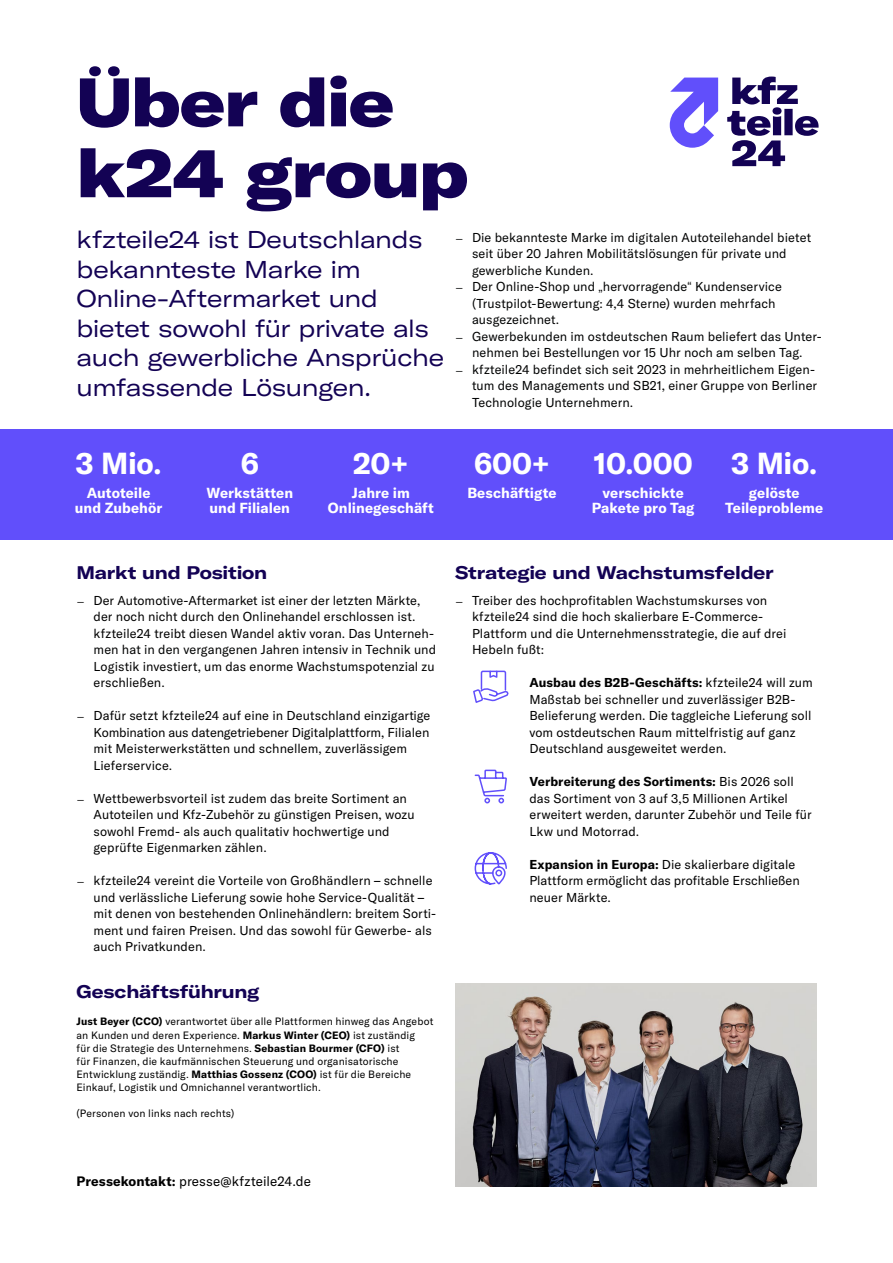
<style>
.page{position:relative;width:893px;height:1263px;background:#fff}
.page>*{position:absolute;margin:0;border:0;box-sizing:border-box;transform-origin:0 0}
.t1{font:67.5px/70.8px "GT America Ext Bl";letter-spacing:-.015em;color:#130254}
.t2{font:700 30px "GT America";letter-spacing:-.01em;color:#fff}
.t3{font:expanded 24px/29.5px "GT America";letter-spacing:-.02em;color:#130254}
.t4{font:700 expanded 18px "GT America";letter-spacing:-.01em;color:#130254}
.t5{font:700 14.4px/15px "GT America";letter-spacing:.005em;color:#fff;text-align:center}
.t6{font:13.5px "GT America";letter-spacing:.005em;color:#000}
.t7{font:12.75px/16.5px "GT America";letter-spacing:.005em;color:#000}
.t8{font:12.75px/16.5px "GT America";letter-spacing:.005em;color:#010202}
.t9{font:10.5px/13.2px "GT America";letter-spacing:.015em;color:#000}
.s1{font-family:"Glacial Indifference"}
.s2{font-family:"Arial"}
.s3{font-weight:700}
.s4{color:#010202}
</style>
<div class="page">
<svg style="left:670px;top:78px;width:48px;height:70px"></svg>
<svg style="left:727px;top:77px;width:92px;height:89px"></svg>
<svg style="left:473px;top:670px;width:36px;height:33px"></svg>
<svg style="left:474px;top:769px;width:33px;height:35px"></svg>
<svg style="left:474px;top:852px;width:33px;height:33px"></svg>
<div style="left:0;top:429px;width:893px;height:111px;background:#614ffb"></div>
<img style="left:455px;top:983px;width:361px;height:204px">
<h1 class="t1" style="left:77px;top:66px;width:393px">Über die k24 group</h1>
<h3 class="t3" style="left:77px;top:225px;width:369px">kfzteile24 ist Deutschlands bekannteste Marke im<br>Online-Aftermarket und bietet sowohl für private als auch gewerbliche Ansprüche umfassende Lösungen.</h3>
<p class="t8" style="left:472px;top:229px;width:341px;text-indent:-17px"><span class="s1">–</span> Die bekannteste Marke im digitalen Autoteilehandel bietet seit über 20 Jahren Mobilitätslösungen für private und gewerbliche Kunden.</p>
<p class="t8" style="left:472px;top:278px;width:311px;text-indent:-17px"><span class="s1">–</span> Der Online-Shop und <span class="s2">„</span>hervorragende<span class="s2">“</span> Kundenservice (Trustpilot-Bewertung: 4,4 Sterne) wurden mehrfach ausgezeichnet.</p>
<p class="t8" style="left:455px;top:328px;width:368px;text-align:center"><span class="s1">–</span> Gewerbekunden im ostdeutschen Raum beliefert das Unter&shy;nehmen bei Bestellungen vor 15 Uhr noch am selben Tag.</p>
<p class="t8" style="left:472px;top:361px;width:347px;text-indent:-17px"><span class="s1">–</span> kfzteile24 befindet sich seit 2023 in mehrheitlichem Eigen&shy;tum des Managements und SB21, einer Gruppe von Berliner<br>Technologie Unternehmern.</p>
<h2 class="t2" style="left:76px;top:445px;width:88px">3 Mio.</h2>
<p class="t5" style="left:75px;top:485px;width:89px">Autoteile und Zubehör</p>
<h2 class="t2" style="left:241px;top:445px;width:20px">6</h2>
<p class="t5" style="left:206px;top:485px;width:88px;text-align:left">Werkstätten und Filialen</p>
<h2 class="t2" style="left:353px;top:445px;width:57px">20+</h2>
<p class="t5" style="left:328px;top:485px;width:108px">Jahre im<br>Onlinegeschäft</p>
<h2 class="t2" style="left:474px;top:445px;width:77px">600+</h2>
<p class="t5" style="left:467px;top:485px;width:91px">Beschäftigte</p>
<h2 class="t2" style="left:594px;top:445px;width:101px">10.000</h2>
<p class="t5" style="left:592px;top:485px;width:104px">verschickte<br>Pakete pro Tag</p>
<h2 class="t2" style="left:731px;top:445px;width:88px">3 Mio.</h2>
<p class="t5" style="left:725px;top:485px;width:100px">gelöste<br>Teileprobleme</p>
<h3 class="t4" style="left:77px;top:561px;width:192px">Markt und Position</h3>
<h3 class="t4" style="left:455px;top:561px;width:320px">Strategie und Wachstumsfelder</h3>
<p class="t7" style="left:472px;top:592px;width:316px;text-indent:-17px"><span class="s1">–</span> Treiber des hochprofitablen Wachstumskurses von kfzteile24 sind die hoch skalierbare E-Commerce-Plattform und die Unternehmensstrategie, die auf drei Hebeln fußt:</p>
<p class="t7" style="left:529px;top:674px;width:285px"><span class="s3">Ausbau des B2B-Geschäfts:</span> kfzteile24 will zum Maßstab bei schneller und zuverlässiger B2B-Belieferung werden. Die taggleiche Lieferung soll vom ostdeutschen Raum mittelfristig auf ganz Deutschland ausgeweitet werden.</p>
<p class="t7" style="left:529px;top:773px;width:284px"><span class="s3">Verbreiterung des Sortiments:</span> Bis 2026 soll das Sortiment von 3 auf 3,5 Millionen Artikel erweitert werden, darunter Zubehör und Teile für Lkw und Motorrad.</p>
<p class="t7" style="left:529px;top:856px;width:272px"><span class="s3">Expansion in Europa:</span> Die skalierbare digitale<br>Plattform ermöglicht das profitable Erschließen neuer Märkte.</p>
<p class="t7" style="left:94px;top:592px;width:344px;text-indent:-17px"><span class="s1">–</span> Der Automotive-Aftermarket ist einer der letzten Märkte, der noch nicht durch den Onlinehandel erschlossen ist. kfzteile24 treibt diesen Wandel aktiv voran. Das Unt<span class="s4">erneh&shy;men hat in den vergangenen Jahr</span>en intensiv in Technik und Logistik investiert, um das enorme Wachstumspotenzial zu erschließen.</p>
<p class="t7" style="left:94px;top:707px;width:338px;text-indent:-17px"><span class="s1">–</span> Dafür setzt kfzteile24 auf eine in Deutschland einzigartige Kombination aus datengetriebener Digitalplattform, Filialen mit Meisterwerkstätten und schnellem, zuverlässigem Lieferservice.</p>
<p class="t7" style="left:94px;top:790px;width:323px;text-indent:-17px"><span class="s1">–</span> Wettbewerbsvorteil ist zudem das breite Sortiment an Autoteilen und Kfz-Zubehör zu günstigen Preisen, wozu sowohl Fremd- als auch qualitativ hochwertige und geprüfte Eigenmarken zählen.</p>
<p class="t7" style="left:94px;top:872px;width:344px;text-indent:-17px"><span class="s1">–</span> kfzteile24 vereint die Vorteile von Großhändlern – schnelle und verlässliche Lieferung sowie hohe Service-Qualität – mit denen von bestehenden Onlinehändlern: breitem Sorti&shy;ment und fairen Preisen. Und das sowohl für Gewerbe- als auch Privatkunden.</p>
<h3 class="t4" style="left:77px;top:981px;width:184px">Geschäftsführung</h3>
<p class="t9" style="left:77px;top:1015px;width:358px"><span class="s3">Just Beyer (CCO)</span> verantwortet über alle Plattformen hinweg das Angebot an Kunden und deren Experience. <span class="s3">Markus Winter (CEO)</span> ist zuständig<br>für die Strategie des Unternehmens. <span class="s3">Sebastian Bourmer (CFO)</span> ist<br>für Finanzen, die kaufmännischen Steuerung und organisatorische Entwicklung zuständig. <span class="s3">Matthias Gossenz (COO)</span> ist für die Bereiche Einkauf, Logistik und Omnichannel verantwortlich.</p>
<p class="t9" style="left:77px;top:1107px;width:159px">(Personen von links nach rechts)</p>
<p class="t6" style="left:77px;top:1173px;width:236px"><span class="s3">Pressekontakt:</span> presse@kfzteile24.de</p>
</div>
